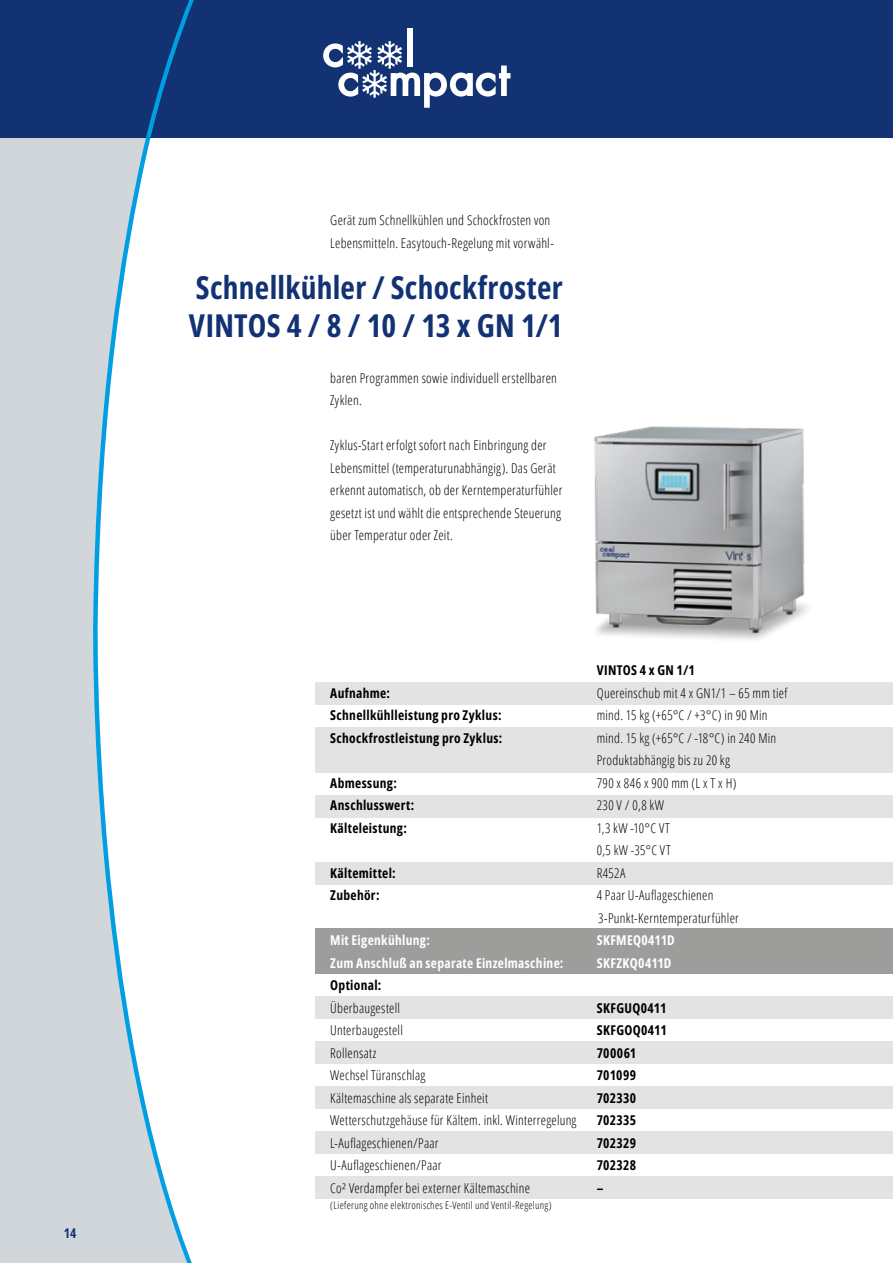
<style>
.page{position:relative;width:893px;height:1263px;background:#fff}
.page>*{position:absolute;margin:0;border:0;box-sizing:border-box;transform-origin:0 0}
.t1{font:700 31.5px/37.8px "Open Sans Condensed";letter-spacing:.005em;color:#123274}
.t2{font:300 condensed 13.5px/22.5px "Open Sans";letter-spacing:.015em;color:#000}
.t3{font:700 13.5px/22.5px "Open Sans Condensed";letter-spacing:.025em;color:#000}
.t4{font:700 13.5px/22.5px "Open Sans Condensed";letter-spacing:.02em;color:#fff}
.t5{font:700 13.5px "Open Sans Condensed";color:#123274}
.t6{font:300 condensed 10.5px "Open Sans";letter-spacing:.025em;color:#000}
</style>
<div class="page">
<div style="left:0;top:138px;width:92px;height:1125px;background:#d1d6da"></div>
<div style="left:0;top:0;width:893px;height:138px;background:#123274"></div>
<svg style="left:92px;top:138px;width:100px;height:1125px"></svg>
<svg style="left:146px;top:0;width:48px;height:138px"></svg>
<div style="left:315px;top:683px;width:578px;height:22px;background:#e3e3e3"></div>
<div style="left:315px;top:795px;width:578px;height:23px;background:#e3e3e3"></div>
<div style="left:315px;top:863px;width:578px;height:22px;background:#e3e3e3"></div>
<div style="left:315px;top:996px;width:578px;height:23px;background:#e3e3e3"></div>
<div style="left:315px;top:1041px;width:578px;height:23px;background:#e3e3e3"></div>
<div style="left:315px;top:1086px;width:578px;height:23px;background:#e3e3e3"></div>
<div style="left:315px;top:1131px;width:578px;height:23px;background:#e3e3e3"></div>
<div style="left:315px;top:1176px;width:578px;height:23px;background:#e3e3e3"></div>
<div style="left:315px;top:929px;width:578px;height:45px;background:#9d9d9c"></div>
<div style="left:315px;top:728px;width:578px;height:45px;background:#e3e3e3"></div>
<div style="left:407px;top:28px;width:5px;height:39px;background:#fff"></div>
<svg style="left:323px;top:41px;width:187px;height:67px"></svg>
<img style="left:594px;top:426px;width:213px;height:214px">
<p class="t5" style="left:64px;top:1223px;width:14px">14</p>
<p class="t2" style="left:330px;top:208px;width:225px">Gerät zum Schnellkühlen und Schockfrosten von<br>Lebensmitteln. Easytouch-Regelung mit vorwähl-</p>
<h1 class="t1" style="left:189px;top:268px;width:375px">Schnellkühler / Schockfroster<br>VINTOS 4 / 8 / 10 / 13 x GN 1/1</h1>
<p class="t2" style="left:330px;top:366px;width:228px">baren Programmen sowie individuell erstellbaren<br>Zyklen.</p>
<p class="t2" style="left:330px;top:433px;width:234px">Zyklus-Start erfolgt sofort nach Einbringung der Lebensmittel (temperaturunabhängig). Das Gerät erkennt automatisch, ob der Kerntemperaturfühler gesetzt ist und wählt die entsprechende Steuerung über Temperatur oder Zeit.</p>
<p class="t3" style="left:330px;top:681px;width:174px">Aufnahme:<br>Schnellkühlleistung pro Zyklus:<br>Schockfrostleistung pro Zyklus:</p>
<p class="t3" style="left:330px;top:771px;width:85px">Abmessung:<br>Anschlusswert:<br>Kälteleistung:</p>
<p class="t3" style="left:330px;top:861px;width:67px">Kältemittel:<br>Zubehör:</p>
<p class="t4" style="left:330px;top:929px;width:235px">Mit Eigenkühlung:<br>Zum Anschluß an separate Einzelmaschine:</p>
<p class="t3" style="left:330px;top:974px;width:53px">Optional:</p>
<p class="t2" style="left:330px;top:996px;width:248px">Überbaugestell<br>Unterbaugestell<br>Rollensatz<br>Wechsel Türanschlag<br>Kältemaschine als separate Einheit<br>Wetterschutzgehäuse für Kältem. inkl. Winterregelung<br>L-Auflageschienen/Paar<br>U-Auflageschienen/Paar<br>Co² Verdampfer bei externer Kältemaschine</p>
<p class="t6" style="left:330px;top:1198px;width:223px">(Lieferung ohne elektronisches E-Ventil und Ventil-Regelung)</p>
<p class="t3" style="left:597px;top:659px;width:100px">VINTOS 4 x GN 1/1</p>
<p class="t2" style="left:597px;top:681px;width:192px">Quereinschub mit 4 x GN1/1 – 65 mm tief mind. 15 kg (+65°C / +3°C) in 90 Min mind. 15 kg (+65°C / -18°C) in 240 Min<br>Produktabhängig bis zu 20 kg<br>790 x 846 x 900 mm (L x T x H)<br>230 V / 0,8 kW<br>1,3 kW -10°C VT<br>0,5 kW -35°C VT<br>R452A<br>4 Paar U-Auflageschienen<br>3-Punkt-Kerntemperaturfühler</p>
<p class="t4" style="left:597px;top:929px;width:80px">SKFMEQ0411D<br>SKFZKQ0411D</p>
<p class="t3" style="left:597px;top:996px;width:72px">SKFGUQ0411<br>SKFGOQ0411<br>700061<br>701099<br>702330<br>702335<br>702329<br>702328<br>–</p>
</div>
